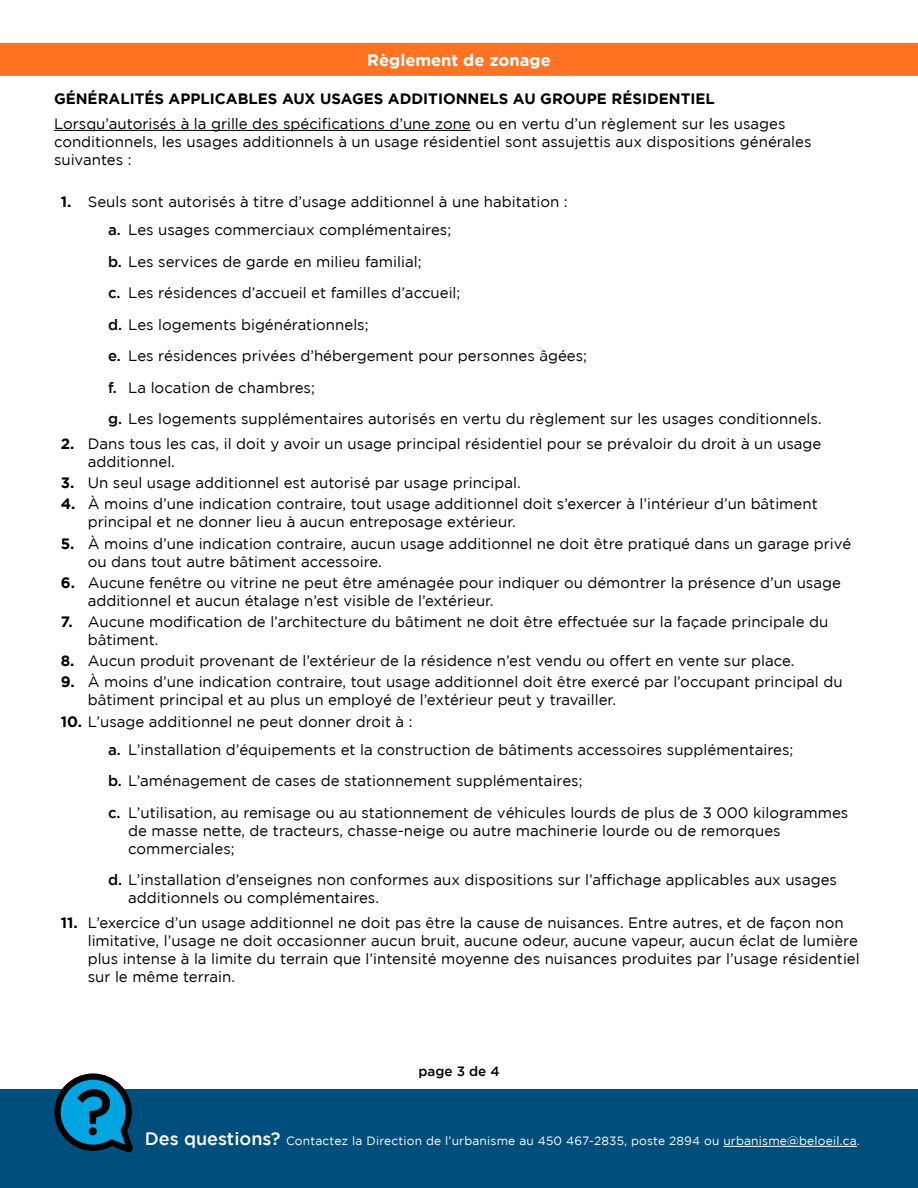
<style>
.page{position:relative;width:918px;height:1188px;background:#fff}
.page>*{position:absolute;margin:0;border:0;box-sizing:border-box;transform-origin:0 0}
.t1{font:700 16.5px "Gotham";color:#fff}
.t2{font:15px/18px "Gotham";color:#000}
.t3{font:700 15px "Gotham";color:#000}
.t4{font:500 13.5px "Gotham";color:#000}
.t5{font:12px "Gotham";letter-spacing:.015em;color:#fff}
.s1{font-weight:700}
.s2{font-weight:500}
.s3{font-weight:500;font-size:18px}
</style>
<div class="page">
<div style="left:0;top:1089px;width:918px;height:99px;background:#004e7c"></div>
<hr style="left:723px;top:1146px;width:134px;height:1px;background:#fff">
<svg style="left:54px;top:1073px;width:79px;height:80px"></svg>
<div style="left:89px;top:1127px;width:8px;height:8px;background:#000;border-radius:50%"></div>
<div style="left:0;top:43px;width:918px;height:33px;background:#ff7322"></div>
<hr style="left:54px;top:130px;width:417px;height:1px;background:#000">
<p class="t1" style="left:367px;top:50px;width:185px">Règlement de zonage</p>
<p class="t3" style="left:54px;top:90px;width:662px">GÉNÉRALITÉS APPLICABLES AUX USAGES ADDITIONNELS AU GROUPE RÉSIDENTIEL</p>
<p class="t2" style="left:54px;top:114px;width:759px">Lorsqu’autorisés à la grille des spécifications d’une zone ou en vertu d’un règlement sur les usages conditionnels, les usages additionnels à un usage résidentiel sont assujettis aux dispositions générales suivantes :</p>
<p class="t2" style="left:108px;top:187px;width:461px;line-height:28px;text-indent:-47px"><span class="s1">1.</span> Seuls sont autorisés à titre d’usage additionnel à une habitation : <span class="s2">a.</span> Les usages commerciaux complémentaires;</p>
<p class="t2" style="left:108px;top:245px;width:715px;line-height:31.5px"><span class="s2">b.</span> Les services de garde en milieu familial;<br><span class="s2">c.</span> Les résidences d’accueil et familles d’accueil;<br><span class="s2">d.</span> Les logements bigénérationnels;<br><span class="s2">e.</span> Les résidences privées d’hébergement pour personnes âgées;<br><span class="s2">f.</span> La location de chambres;<br><span class="s2">g.</span> Les logements supplémentaires autorisés en vertu du règlement sur les usages conditionnels.</p>
<p class="t2" style="left:88px;top:434px;width:735px;text-indent:-27px"><span class="s1">2.</span> Dans tous les cas, il doit y avoir un usage principal résidentiel pour se prévaloir du droit à un usage additionnel.</p>
<p class="t2" style="left:61px;top:473px;width:461px"><span class="s1">3.</span> Un seul usage additionnel est autorisé par usage principal.</p>
<p class="t2" style="left:88px;top:495px;width:732px;text-indent:-27px"><span class="s1">4.</span> À moins d’une indication contraire, tout usage additionnel doit s’exercer à l’intérieur d’un bâtiment principal et ne donner lieu à aucun entreposage extérieur.</p>
<p class="t2" style="left:88px;top:534px;width:765px;text-indent:-27px"><span class="s1">5.</span> À moins d’une indication contraire, aucun usage additionnel ne doit être pratiqué dans un garage privé ou dans tout autre bâtiment accessoire.</p>
<p class="t2" style="left:88px;top:573px;width:755px;text-indent:-27px"><span class="s1">6.</span> Aucune fenêtre ou vitrine ne peut être aménagée pour indiquer ou démontrer la présence d’un usage additionnel et aucun étalage n’est visible de l’extérieur.</p>
<p class="t2" style="left:88px;top:612px;width:742px;text-indent:-27px"><span class="s1">7.</span> Aucune modification de l’architecture du bâtiment ne doit être effectuée sur la façade principale du bâtiment.</p>
<p class="t2" style="left:61px;top:652px;width:735px"><span class="s1">8.</span> Aucun produit provenant de l’extérieur de la résidence n’est vendu ou offert en vente sur place.</p>
<p class="t2" style="left:88px;top:673px;width:756px;text-indent:-27px"><span class="s1">9.</span> À moins d’une indication contraire, tout usage additionnel doit être exercé par l’occupant principal du bâtiment principal et au plus un employé de l’extérieur peut y travailler.</p>
<p class="t2" style="left:108px;top:707px;width:687px;line-height:28px;text-indent:-47px"><span class="s1">10.</span> L’usage additionnel ne peut donner droit à :<br><span class="s2">a.</span> L’installation d’équipements et la construction de bâtiments accessoires supplémentaires;</p>
<p class="t2" style="left:108px;top:765px;width:742px;line-height:31.5px"><span class="s2">b.</span> L’aménagement de cases de stationnement supplémentaires;<br><span class="s2">c.</span> L’utilisation, au remisage ou au stationnement de véhicules lourds de plus de 3 000 kilogrammes</p>
<p class="t2" style="left:128px;top:821px;width:654px">de masse nette, de tracteurs, chasse-neige ou autre machinerie lourde ou de remorques commerciales;</p>
<p class="t2" style="left:128px;top:871px;width:710px;text-indent:-20px"><span class="s2">d.</span> L’installation d’enseignes non conformes aux dispositions sur l’affichage applicables aux usages additionnels ou complémentaires.</p>
<p class="t2" style="left:88px;top:913px;width:774px;text-indent:-27px"><span class="s1">11.</span> L’exercice d’un usage additionnel ne doit pas être la cause de nuisances. Entre autres, et de façon non limitative, l’usage ne doit occasionner aucun bruit, aucune odeur, aucune vapeur, aucun éclat de lumière plus intense à la limite du terrain que l’intensité moyenne des nuisances produites par l’usage résidentiel sur le même terrain.</p>
<p class="t4" style="left:418px;top:1063px;width:83px">page 3 de 4</p>
<p class="t5" style="left:145px;top:1134px;width:717px"><span class="s3">Des questions?</span> Contactez la Direction de l’urbanisme au 450 467-2835, poste 2894 ou urbanisme@beloeil.ca.</p>
</div>
